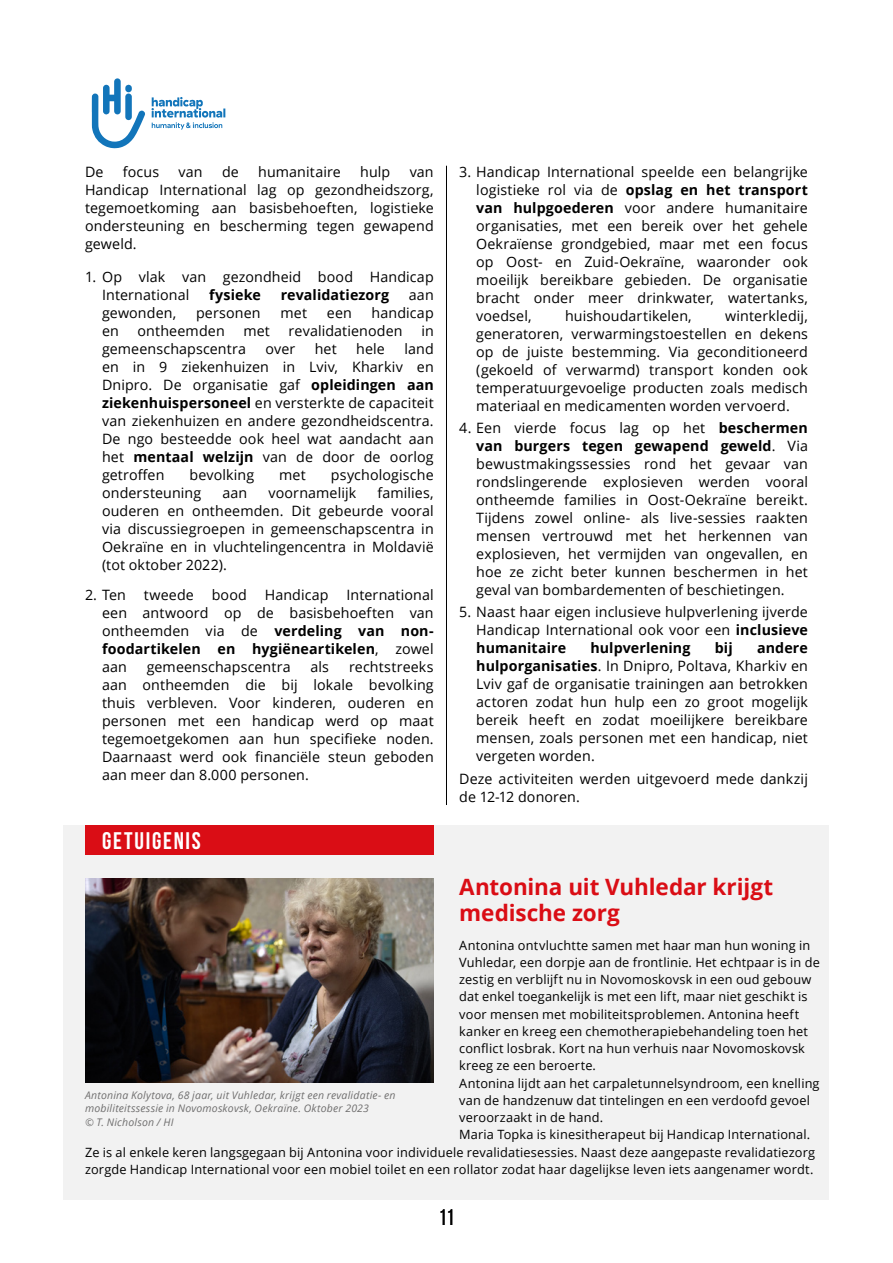
<style>
.page{position:relative;width:893px;height:1263px;background:#fff}
.page>*{position:absolute;margin:0;border:0;box-sizing:border-box;transform-origin:0 0}
.t1{font:700 24px "Bebas Neue";letter-spacing:.07em;color:#fff}
.t2{font:700 22.5px/25.5px "Open Sans";letter-spacing:-.005em;color:#da0d15}
.t3{font:22.5px "Bebas Neue";color:#000}
.t4{font:14.25px/18px "Open Sans";letter-spacing:.01em;color:#000;text-align:justify}
.t5{font:700 14.25px "Open Sans";letter-spacing:.005em;color:#000}
.t6{font:12.75px "Open Sans";letter-spacing:.015em;color:#000}
.t7{font:italic 10.5px/13.5px "Open Sans";letter-spacing:.02em;color:#706f6f}
.s1{font-weight:700}
</style>
<div class="page">
<hr style="left:446px;top:166px;width:1px;height:639px;background:#000">
<div style="left:64px;top:825px;width:765px;height:374px;background:#f2f2f2"></div>
<div style="left:85px;top:825px;width:349px;height:30px;background:#da0d15"></div>
<img style="left:85px;top:878px;width:349px;height:204px">
<svg style="left:92px;top:78px;width:53px;height:70px"></svg>
<svg style="left:152px;top:97px;width:73px;height:33px"></svg>
<p class="t4" style="left:85px;top:162px;width:20px">De</p>
<p class="t4" style="left:123px;top:162px;width:38px">focus</p>
<p class="t4" style="left:179px;top:162px;width:26px">van</p>
<p class="t4" style="left:222px;top:162px;width:18px">de</p>
<p class="t4" style="left:258px;top:162px;width:84px">humanitaire</p>
<p class="t4" style="left:360px;top:162px;width:32px">hulp</p>
<p class="t4" style="left:85px;top:162px;width:350px;text-indent:325px">van Handicap International lag op gezondheidszorg, tegemoetkoming aan basisbehoeften, logistieke ondersteuning en bescherming tegen gewapend geweld.</p>
<p class="t4" style="left:102px;top:267px;width:333px;text-indent:-17px">1. Op vlak van gezondheid bood Handicap<br>International</p>
<p class="t5" style="left:209px;top:284px;width:53px">fysieke</p>
<p class="t5" style="left:281px;top:284px;width:110px">revalidatiezorg</p>
<p class="t4" style="left:409px;top:285px;width:26px">aan</p>
<p class="t4" style="left:102px;top:303px;width:76px">gewonden,</p>
<p class="t4" style="left:196px;top:303px;width:66px">personen</p>
<p class="t4" style="left:280px;top:303px;width:28px">met</p>
<p class="t4" style="left:327px;top:303px;width:27px">een</p>
<p class="t4" style="left:372px;top:303px;width:64px">handicap</p>
<p class="t4" style="left:102px;top:321px;width:18px">en</p>
<p class="t4" style="left:138px;top:321px;width:89px">ontheemden</p>
<p class="t4" style="left:243px;top:321px;width:28px">met</p>
<p class="t4" style="left:289px;top:321px;width:116px">revalidatienoden</p>
<p class="t4" style="left:421px;top:321px;width:14px">in</p>
<p class="t4" style="left:102px;top:339px;width:145px">gemeenschapscentra</p>
<p class="t4" style="left:265px;top:339px;width:31px">over</p>
<p class="t4" style="left:315px;top:339px;width:24px">het</p>
<p class="t4" style="left:356px;top:339px;width:30px">hele</p>
<p class="t4" style="left:102px;top:339px;width:333px;text-indent:302px">land en in 9 ziekenhuizen in Lviv, Kharkiv en Dnipro. De organisatie gaf <span class="s1">opleidingen aan ziekenhuispersoneel</span> en versterkte de capaciteit van ziekenhuizen en andere gezondheidscentra.<br>De ngo besteedde ook heel wat aandacht aan het <span class="s1">mentaal welzijn</span> van de door de oorlog getroffen</p>
<p class="t4" style="left:189px;top:465px;width:66px">bevolking</p>
<p class="t4" style="left:279px;top:465px;width:28px">met</p>
<p class="t4" style="left:331px;top:465px;width:104px">psychologische</p>
<p class="t4" style="left:102px;top:483px;width:101px">ondersteuning</p>
<p class="t4" style="left:222px;top:483px;width:26px">aan</p>
<p class="t4" style="left:269px;top:483px;width:89px">voornamelijk</p>
<p class="t4" style="left:102px;top:483px;width:333px;text-indent:275px">families, ouderen en ontheemden. Dit gebeurde vooral via discussiegroepen in gemeenschapscentra in Oekraïne en in vluchtelingencentra in Moldavië (tot oktober 2022).</p>
<p class="t4" style="left:85px;top:586px;width:42px">2. Ten</p>
<p class="t4" style="left:144px;top:586px;width:52px">tweede</p>
<p class="t4" style="left:212px;top:586px;width:37px">bood</p>
<p class="t4" style="left:265px;top:586px;width:65px">Handicap</p>
<p class="t4" style="left:102px;top:586px;width:333px;text-indent:244px">International een antwoord op de basisbehoeften van ontheemden via de <span class="s1">verdeling van non&shy;foodartikelen en hygiëneartikelen</span>, zowel aan</p>
<p class="t4" style="left:102px;top:658px;width:333px;text-indent:247px">rechtstreeks aan ontheemden die bij lokale bevolking thuis verbleven. Voor kinderen, ouderen en personen met een handicap werd op maat tegemoetgekomen aan hun specifieke noden.<br>Daarnaast werd ook financiële steun geboden aan meer dan 8.000 personen.</p>
<p class="t4" style="left:147px;top:658px;width:145px">gemeenschapscentra</p>
<p class="t4" style="left:311px;top:658px;width:20px">als</p>
<h1 class="t1" style="left:102px;top:827px;width:100px">GETUIGENIS</h1>
<p class="t4" style="left:476px;top:162px;width:333px;text-indent:-17px">3. Handicap International speelde een belangrijke logistieke rol via de <span class="s1">opslag en het transport van hulpgoederen</span> voor andere humanitaire organisaties, met een bereik over het gehele Oekraïense grondgebied, maar met een focus op Oost- en Zuid-Oekraïne, waaronder ook moeilijk bereikbare gebieden. De organisatie bracht onder meer drinkwater, watertanks, voedsel,</p>
<p class="t4" style="left:476px;top:306px;width:333px;text-indent:249px">winterkledij, generatoren, verwarmingstoestellen en dekens op de juiste bestemming. Via geconditioneerd (gekoeld of verwarmd) transport konden ook temperatuurgevoelige producten zoals medisch materiaal en medicamenten worden vervoerd.</p>
<p class="t4" style="left:476px;top:418px;width:333px;text-indent:-17px">4. Een vierde focus lag op het <span class="s1">beschermen van burgers tegen gewapend geweld</span>. Via bewustmakingssessies rond het gevaar van rondslingerende explosieven werden vooral ontheemde families in Oost-Oekraïne bereikt.<br>Tijdens zowel online- als live-sessies raakten mensen vertrouwd met het herkennen van explosieven, het vermijden van ongevallen, en hoe ze zicht beter kunnen beschermen in het geval van bombardementen of beschietingen.</p>
<p class="t4" style="left:476px;top:603px;width:333px;text-indent:-17px">5. Naast haar eigen inclusieve hulpverlening ijverde Handicap International ook voor een <span class="s1">inclusieve humanitaire</span></p>
<p class="t4" style="left:565px;top:306px;width:128px">huishoudartikelen,</p>
<p class="t4" style="left:476px;top:639px;width:333px;text-indent:281px"><span class="s1">andere hulporganisaties</span>. In Dnipro, Poltava, Kharkiv en Lviv gaf de organisatie trainingen aan betrokken actoren zodat hun hulp een zo groot mogelijk bereik heeft en zodat moeilijkere bereikbare mensen, zoals personen met een handicap, niet vergeten worden.</p>
<p class="t4" style="left:459px;top:769px;width:350px">Deze activiteiten werden uitgevoerd mede dankzij de 12-12 donoren.</p>
<p class="t5" style="left:590px;top:638px;width:101px">hulpverlening</p>
<p class="t5" style="left:715px;top:638px;width:19px">bij</p>
<h2 class="t2" style="left:459px;top:874px;width:316px">Antonina uit Vuhledar krijgt medische zorg</h2>
<p class="t6" style="left:459px;top:936px;width:352px">Antonina ontvluchtte samen met haar man hun woning in</p>
<p class="t6" style="left:459px;top:953px;width:362px">Vuhledar, een dorpje aan de frontlinie. Het echtpaar is in de</p>
<p class="t6" style="left:459px;top:971px;width:354px">zestig en verblijft nu in Novomoskovsk in een oud gebouw</p>
<p class="t6" style="left:459px;top:988px;width:350px">dat enkel toegankelijk is met een lift, maar niet geschikt is</p>
<p class="t6" style="left:459px;top:1005px;width:341px">voor mensen met mobiliteitsproblemen. Antonina heeft</p>
<p class="t6" style="left:459px;top:1022px;width:350px">kanker en kreeg een chemotherapiebehandeling toen het</p>
<p class="t6" style="left:459px;top:1040px;width:347px">conflict losbrak. Kort na hun verhuis naar Novomoskovsk</p>
<p class="t6" style="left:459px;top:1057px;width:138px">kreeg ze een beroerte.</p>
<p class="t6" style="left:459px;top:1074px;width:362px">Antonina lijdt aan het carpaletunnelsyndroom, een knelling</p>
<p class="t6" style="left:459px;top:1091px;width:352px">van de handzenuw dat tintelingen en een verdoofd gevoel</p>
<p class="t6" style="left:459px;top:1109px;width:146px">veroorzaakt in de hand.</p>
<p class="t6" style="left:459px;top:1126px;width:352px">Maria Topka is kinesitherapeut bij Handicap International.</p>
<p class="t6" style="left:85px;top:1143px;width:732px">Ze is al enkele keren langsgegaan bij Antonina voor individuele revalidatiesessies. Naast deze aangepaste revalidatiezorg</p>
<p class="t6" style="left:85px;top:1160px;width:730px">zorgde Handicap International voor een mobiel toilet en een rollator zodat haar dagelijkse leven iets aangenamer wordt.</p>
<p class="t7" style="left:85px;top:1088px;width:312px">Antonina Kolytova, 68 jaar, uit Vuhledar, krijgt een revalidatie- en mobiliteitssessie in Novomoskovsk, Oekraïne. Oktober 2023<br>© T. Nicholson / HI</p>
<h2 class="t3" style="left:439px;top:1204px;width:17px">11</h2>
</div>
